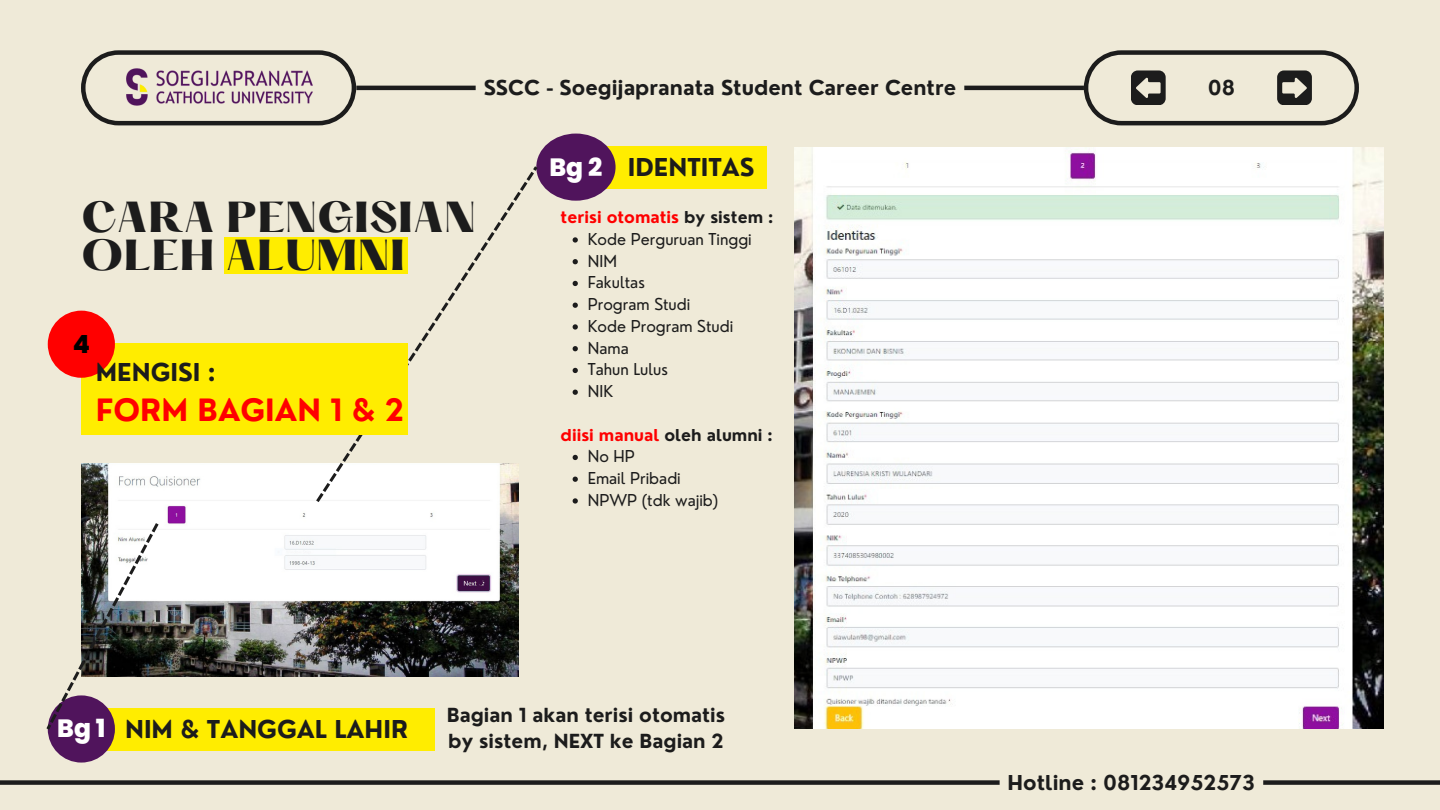
<style>
.page{position:relative;width:1440px;height:810px;background:#efead8}
.page>*{position:absolute;margin:0;border:0;box-sizing:border-box;transform-origin:0 0}
.t1{font:800 38px/37.5px "Hatton";color:#1c1c1c}
.t2{font:700 30px "Nourd";color:#f00}
.t3{font:800 25px "Poppins";letter-spacing:.095em;color:#fff}
.t4{font:800 25px "Poppins";color:#000}
.t5{font:700 24px "Nourd";color:#1c1c1c}
.t6{font:700 20px "Nourd";color:#1c1c1c}
.t7{font:700 18.9px/26px "Nourd";color:#1c1c1c}
.t8{font:16px "Nourd";color:#1c1c1c}
.t9{font:700 16px "Nourd";color:#f00}
.s1{color:#1c1c1c}
</style>
<div class="page">
<div style="left:224px;top:237px;width:184px;height:37px;background:#ffed00"></div>
<svg style="left:81px;top:50px;width:275px;height:75px"></svg>
<hr style="left:356px;top:86px;width:728px;height:4px;background:#1c1c1c">
<svg style="left:1084px;top:50px;width:275px;height:75px"></svg>
<img style="left:115px;top:62px;width:210px;height:50px">
<div style="left:476px;top:71px;width:488px;height:34px;background:#efead8;border-radius:8px"></div>
<div style="left:81px;top:708px;width:354px;height:42px;background:#ffed00"></div>
<div style="left:48px;top:695px;width:67px;height:68px;background:#50145c;border-radius:50%"></div>
<img style="left:81px;top:463px;width:438px;height:213px">
<svg style="left:46px;top:523px;width:113px;height:207px"></svg>
<div style="left:602px;top:146px;width:164px;height:43px;background:#ffed00"></div>
<div style="left:536px;top:134px;width:80px;height:67px;background:#50145c;border-radius:50%"></div>
<svg style="left:316px;top:166px;width:222px;height:336px"></svg>
<div style="left:81px;top:343px;width:327px;height:92px;background:#ffed00"></div>
<div style="left:48px;top:311px;width:67px;height:67px;background:#f00;border-radius:50%"></div>
<img style="left:794px;top:147px;width:590px;height:582px">
<div style="left:0;top:780px;width:1440px;height:5px;background:#1c1c1c"></div>
<svg style="left:573px;top:237px;width:5px;height:6px"></svg>
<svg style="left:573px;top:259px;width:5px;height:5px"></svg>
<svg style="left:573px;top:281px;width:5px;height:5px"></svg>
<svg style="left:573px;top:303px;width:5px;height:5px"></svg>
<svg style="left:573px;top:324px;width:5px;height:6px"></svg>
<svg style="left:573px;top:346px;width:5px;height:5px"></svg>
<svg style="left:573px;top:368px;width:5px;height:5px"></svg>
<svg style="left:573px;top:390px;width:5px;height:5px"></svg>
<svg style="left:573px;top:455px;width:5px;height:5px"></svg>
<svg style="left:573px;top:477px;width:5px;height:5px"></svg>
<svg style="left:573px;top:498px;width:5px;height:6px"></svg>
<svg style="left:1000px;top:780px;width:263px;height:5px"></svg>
<p class="t6" style="left:484px;top:75px;width:474px">SSCC - Soegijapranata Student Career Centre</p>
<p class="t6" style="left:1208px;top:75px;width:29px">08</p>
<p class="t1" style="left:81px;top:203px;width:397px">CARA PENGISIAN<br>OLEH ALUMNI</p>
<h1 class="t4" style="left:73px;top:326px;width:19px">4</h1>
<h6 class="t5" style="left:96px;top:357px;width:121px">MENGISI :</h6>
<h6 class="t2" style="left:96px;top:391px;width:310px">FORM BAGIAN 1 &amp; 2</h6>
<p class="t3" style="left:550px;top:149px;width:54px">Bg2</p>
<h3 class="t5" style="left:628px;top:152px;width:128px">IDENTITAS</h3>
<p class="t9" style="left:561px;top:207px;width:214px">terisi otomatis <span class="s1">by sistem :</span></p>
<p class="t8" style="left:588px;top:229px;width:165px">Kode Perguruan Tinggi</p>
<p class="t8" style="left:588px;top:251px;width:31px">NIM</p>
<p class="t8" style="left:588px;top:272px;width:59px">Fakultas</p>
<p class="t8" style="left:588px;top:294px;width:104px">Program Studi</p>
<h6 class="t8" style="left:588px;top:316px;width:147px">Kode Program Studi</h6>
<p class="t8" style="left:588px;top:338px;width:42px">Nama</p>
<p class="t8" style="left:588px;top:359px;width:82px">Tahun Lulus</p>
<p class="t8" style="left:588px;top:381px;width:27px">NIK</p>
<p class="t9" style="left:561px;top:425px;width:214px">diisi manual <span class="s1">oleh alumni :</span></p>
<h2 class="t8" style="left:588px;top:446px;width:49px">No HP</h2>
<p class="t8" style="left:588px;top:468px;width:95px">Email Pribadi</p>
<h4 class="t8" style="left:588px;top:490px;width:132px">NPWP (tdk wajib)</h4>
<h5 class="t3" style="left:57px;top:711px;width:50px">Bg1</h5>
<p class="t5" style="left:125px;top:714px;width:285px">NIM &amp; TANGGAL LAHIR</p>
<p class="t7" style="left:447px;top:702px;width:280px">Bagian 1 akan terisi otomatis by sistem, NEXT ke Bagian 2</p>
<h5 class="t6" style="left:1008px;top:770px;width:249px">Hotline : 081234952573</h5>
</div>
